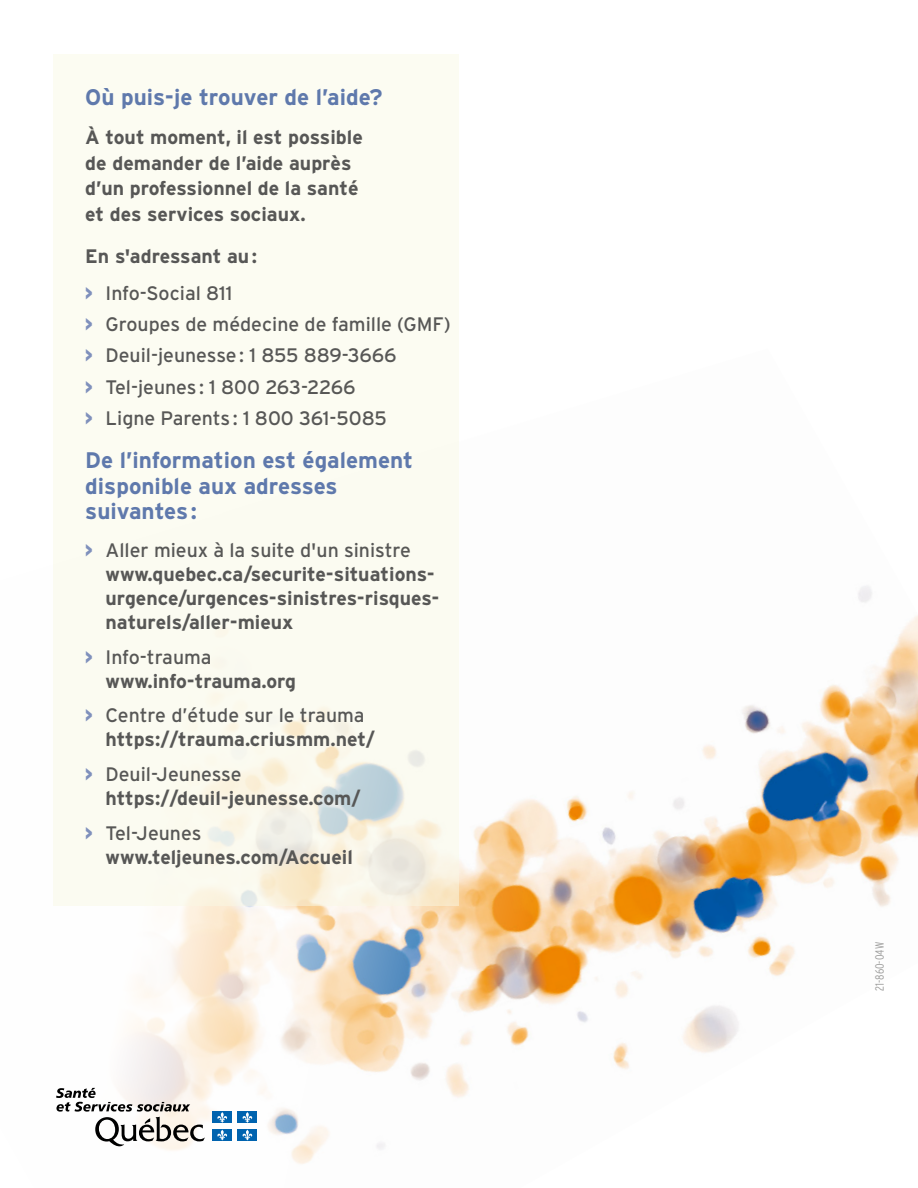
<style>
.page{position:relative;width:918px;height:1188px;background:#fff}
.page>*{position:absolute;margin:0;border:0;box-sizing:border-box;transform-origin:0 0}
.t1{font:700 22.5px/25.5px "Interstate";color:#5f79ac}
.t2{font:700 19.5px/24px "Interstate";color:#575756}
.t3{font:19.5px "Interstate";color:#575756}
.t4{font:300 condensed 12px "Interstate";color:#9d9d9c}
.s1{font-weight:900;font-stretch:condensed;color:#7f90bc}
.s2{font-weight:400}
</style>
<div class="page">
<img style="left:53px;top:349px;width:865px;height:815px">
<svg style="left:56px;top:1088px;width:149px;height:59px"></svg>
<div style="left:213px;top:1111px;width:19px;height:12px;background:#0063af"></div>
<svg style="left:217px;top:1112px;width:10px;height:11px"></svg>
<div style="left:238px;top:1111px;width:19px;height:12px;background:#0063af"></div>
<svg style="left:242px;top:1112px;width:11px;height:11px"></svg>
<div style="left:213px;top:1129px;width:19px;height:12px;background:#0063af"></div>
<svg style="left:217px;top:1130px;width:10px;height:10px"></svg>
<div style="left:238px;top:1129px;width:19px;height:12px;background:#0063af"></div>
<svg style="left:242px;top:1130px;width:11px;height:10px"></svg>
<div style="left:54px;top:54px;width:405px;height:851px;background:#fcfcf2"></div>
<h2 class="t1" style="left:85px;top:84px;width:299px">Où puis-je trouver de l’aide?</h2>
<h2 class="t2" style="left:85px;top:124px;width:279px;line-height:25.5px">À tout moment, il est possible de demander de l’aide auprès d’un professionnel de la santé et des services sociaux.</h2>
<h2 class="t2" style="left:85px;top:244px;width:173px">En s'adressant au:</h2>
<p class="t3" style="left:85px;top:282px;width:149px"><span class="s1">&gt;</span> Info-Social 811</p>
<p class="t3" style="left:85px;top:314px;width:367px"><span class="s1">&gt;</span> Groupes de médecine de famille (GMF)</p>
<p class="t3" style="left:85px;top:345px;width:313px"><span class="s1">&gt;</span> Deuil-jeunesse: 1 855 889-3666</p>
<p class="t3" style="left:85px;top:376px;width:272px"><span class="s1">&gt;</span> Tel-jeunes : 1 800 263-2266</p>
<p class="t3" style="left:85px;top:407px;width:303px"><span class="s1">&gt;</span> Ligne Parents : 1 800 361-5085</p>
<h2 class="t1" style="left:85px;top:448px;width:329px">De l’information est également disponible aux adresses suivantes:</h2>
<p class="t2" style="left:106px;top:538px;width:336px;text-indent:-20px"><span class="s1">&gt;</span> <span class="s2">Aller mieux à la suite d'un sinistre </span>www.quebec.ca/securite-situations&shy;urgence/urgences-sinistres-risques&shy;naturels/aller-mieux</p>
<p class="t2" style="left:106px;top:645px;width:192px;text-indent:-20px"><span class="s1">&gt;</span> <span class="s2">Info-trauma </span>www.info-trauma.org</p>
<p class="t2" style="left:106px;top:704px;width:271px;text-indent:-20px"><span class="s1">&gt;</span> <span class="s2">Centre d’étude sur le trauma </span>https://trauma.criusmm.net/</p>
<p class="t2" style="left:106px;top:762px;width:257px;text-indent:-20px"><span class="s1">&gt;</span> <span class="s2">Deuil-Jeunesse </span>https://deuil-jeunesse.com/</p>
<p class="t2" style="left:106px;top:821px;width:249px;text-indent:-20px"><span class="s1">&gt;</span> <span class="s2">Tel-Jeunes </span>www.teljeunes.com/Accueil</p>
<h2 class="t4" style="left:873px;top:991px;width:50px;rotate:-90deg">21-860-04W</h2>
</div>
